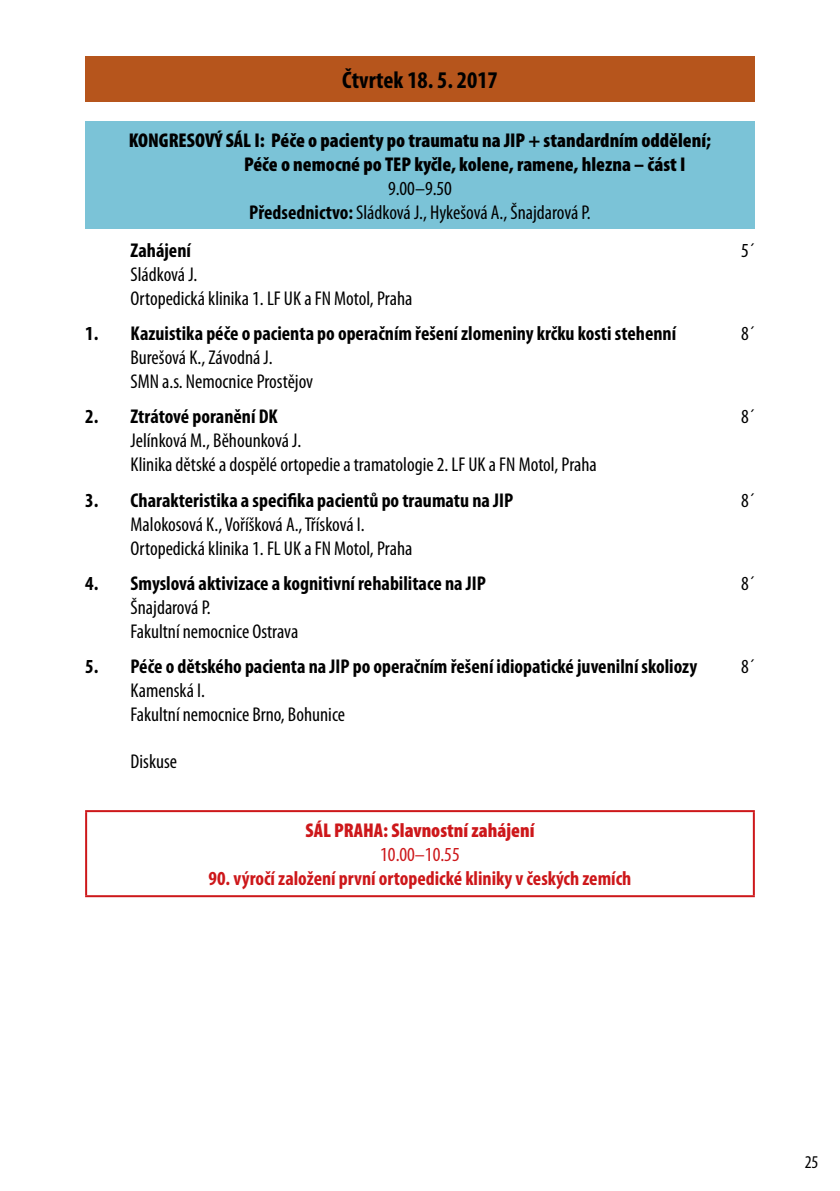
<style>
.page{position:relative;width:840px;height:1191px;background:#fff}
.page>*{position:absolute;margin:0;border:0;box-sizing:border-box;transform-origin:0 0}
.t1{font:700 condensed 24px "Myriad Pro";color:#000}
.t2{font:condensed 20px/24px "Myriad Pro";color:#000}
.t3{font:700 condensed 20px "Myriad Pro";color:#000}
.t4{font:900 condensed 20px/24px "Myriad Pro";color:#000}
.t5{font:700 condensed 20px "Myriad Pro";color:#cd171a}
.t6{font:900 condensed 20px "Myriad Pro";color:#cd171a}
.t7{font:condensed 20px "Myriad Pro";color:#cd171a}
.t8{font:condensed 18px "Myriad Pro";color:#000}
.s1{font-weight:700}
</style>
<div class="page">
<div style="left:85px;top:57px;width:669px;height:45px;background:#b6551c"></div>
<div style="left:85px;top:121px;width:669px;height:108px;background:#7bc3d7"></div>
<hr style="left:85px;top:810px;width:669px;height:2px;background:#cd171a">
<hr style="left:85px;top:812px;width:2px;height:83px;background:#cd171a">
<hr style="left:752px;top:812px;width:2px;height:83px;background:#cd171a">
<hr style="left:85px;top:895px;width:669px;height:2px;background:#cd171a">
<p class="t1" style="left:342px;top:65px;width:157px">Čtvrtek 18. 5. 2017</p>
<p class="t4" style="left:244px;top:128px;width:468px;text-indent:-115px">KONGRESOVÝ SÁL I: Péče o pacienty po traumatu na JIP + standardním oddělení;<br>Péče o nemocné po TEP kyčle, kolene, ramene, hlezna – část I</p>
<p class="t2" style="left:249px;top:176px;width:343px;text-align:center">9.00–9.50<br><span class="s1">Předsednictvo:</span> Sládková J., Hykešová A., Šnajdarová P.</p>
<p class="t3" style="left:130px;top:237px;width:62px">Zahájení</p>
<p class="t2" style="left:740px;top:238px;width:15px">5´</p>
<p class="t2" style="left:130px;top:262px;width:283px">Sládková J.<br>Ortopedická klinika 1. LF UK a FN Motol, Praha</p>
<p class="t3" style="left:85px;top:321px;width:592px">1. Kazuistika péče o pacienta po operačním řešení zlomeniny krčku kosti stehenní</p>
<p class="t2" style="left:740px;top:321px;width:15px">8´</p>
<p class="t2" style="left:130px;top:345px;width:184px">Burešová K., Závodná J.<br>SMN a.s. Nemocnice Prostějov</p>
<p class="t3" style="left:85px;top:404px;width:194px">2. Ztrátové poranění DK</p>
<p class="t2" style="left:740px;top:404px;width:15px">8´</p>
<p class="t2" style="left:130px;top:428px;width:467px">Jelínková M., Běhounková J.<br>Klinika dětské a dospělé ortopedie a tramatologie 2. LF UK a FN Motol, Praha</p>
<p class="t3" style="left:85px;top:487px;width:429px">3. Charakteristika a specifika pacientů po traumatu na JIP</p>
<p class="t2" style="left:740px;top:488px;width:15px">8´</p>
<p class="t2" style="left:130px;top:512px;width:283px">Malokosová K., Voříšková A., Třísková I.<br>Ortopedická klinika 1. FL UK a FN Motol, Praha</p>
<p class="t3" style="left:85px;top:571px;width:402px">4. Smyslová aktivizace a kognitivní rehabilitace na JIP</p>
<p class="t2" style="left:740px;top:571px;width:15px">8´</p>
<p class="t2" style="left:130px;top:595px;width:169px">Šnajdarová P.<br>Fakultní nemocnice Ostrava</p>
<p class="t3" style="left:85px;top:654px;width:613px">5. Péče o dětského pacienta na JIP po operačním řešení idiopatické juvenilní skoliozy</p>
<p class="t2" style="left:740px;top:654px;width:15px">8´</p>
<p class="t2" style="left:130px;top:678px;width:216px">Kamenská I.<br>Fakultní nemocnice Brno, Bohunice</p>
<p class="t2" style="left:130px;top:749px;width:48px">Diskuse</p>
<p class="t6" style="left:305px;top:817px;width:230px">SÁL PRAHA: Slavnostní zahájení</p>
<p class="t7" style="left:380px;top:842px;width:81px">10.00–10.55</p>
<p class="t5" style="left:208px;top:866px;width:424px">90. výročí založení první ortopedické kliniky v českých zemích</p>
<p class="t8" style="left:804px;top:1151px;width:15px">25</p>
</div>
